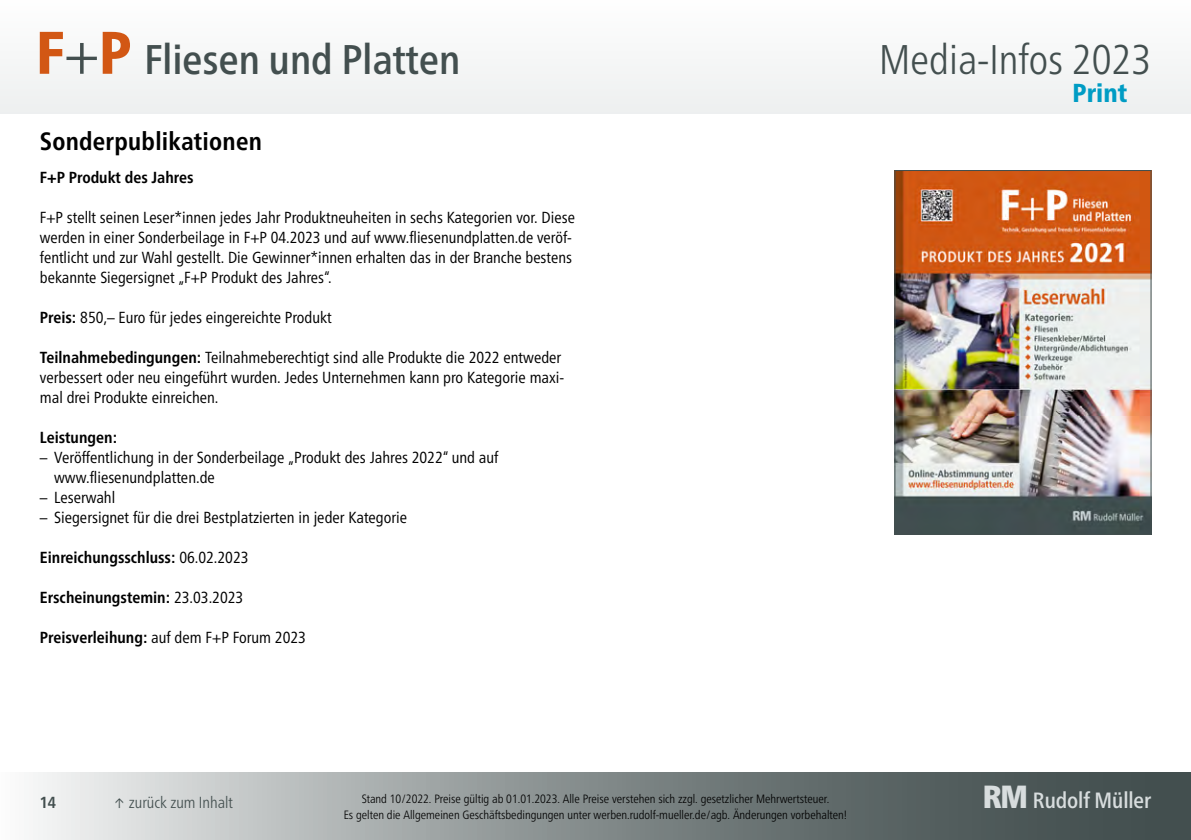
<style>
.page{position:relative;width:1191px;height:840px;background:#fff}
.page>*{position:absolute;margin:0;border:0;box-sizing:border-box;transform-origin:0 0}
.t1{font:500 condensed 41.4px "Frutiger Neue LT Pro";color:#434f4f}
.t2{font:300 condensed 41.4px "Frutiger Neue LT Pro";color:#434f4f}
.t3{font:800 condensed 26px "Frutiger Neue LT Pro";color:#009cc4}
.t4{font:700 condensed 25px "Frutiger Neue LT Pro";letter-spacing:.01em;color:#000}
.t5{font:500 condensed 22px "Frutiger Neue LT Pro";letter-spacing:-.005em;color:#d8ddde}
.t6{font:condensed 16px/20px "Frutiger Neue LT Pro";color:#000}
.t7{font:700 condensed 16px "Frutiger Neue LT Pro";color:#000}
.t8{font:300 condensed 16px "Frutiger Neue LT Pro";color:#434f4f}
.t9{font:700 condensed 16px "Frutiger Neue LT Pro";color:#434f4f}
.t10{font:300 condensed 12px/16px "Frutiger Neue LT Pro";color:#000;text-align:center}
.s1{font-weight:800;font-size:60px;color:#d25714}
.s2{font-weight:300;font-size:60px}
.s3{font-weight:700}
.s4{font-weight:400}
.s5{font-weight:900;font-size:32px}
</style>
<div class="page">
<div style="left:0;top:0;width:1191px;height:113px;background:#f6f7f7"></div>
<svg style="left:33px;top:772px;width:1158px;height:67px;background:#889090"></svg>
<img style="left:896px;top:172px;width:253px;height:360px">
<div style="left:894px;top:170px;width:257px;height:364px;border:1px solid #434f4f"></div>
<h1 class="t1" style="left:36px;top:35px;width:426px"><span class="s1">F</span><span class="s2">+</span><span class="s1">P</span> Fliesen und Platten</h1>
<h3 class="t4" style="left:40px;top:126px;width:223px">Sonderpublikationen</h3>
<p class="t7" style="left:40px;top:167px;width:155px">F+P Produkt des Jahres</p>
<p class="t6" style="left:40px;top:207px;width:536px">F+P stellt seinen Leser*innen jedes Jahr Produktneuheiten in sechs Kategorien vor. Diese werden in einer Sonderbeilage in F+P 04.2023 und auf www.fliesenundplatten.de veröf&shy;fentlicht und zur Wahl gestellt. Die Gewinner*innen erhalten das in der Branche bestens bekannte Siegersignet „F+P Produkt des Jahres“.</p>
<p class="t6" style="left:40px;top:307px;width:293px"><span class="s3">Preis:</span> 850,– Euro für jedes eingereichte Produkt</p>
<p class="t6" style="left:40px;top:347px;width:526px"><span class="s3">Teilnahmebedingungen:</span> Teilnahmeberechtigt sind alle Produkte die 2022 entweder verbessert oder neu eingeführt wurden. Jedes Unternehmen kann pro Kategorie maxi&shy;mal drei Produkte einreichen.</p>
<p class="t7" style="left:40px;top:427px;width:79px">Leistungen:</p>
<p class="t6" style="left:54px;top:447px;width:446px;text-indent:-14px">– Veröffentlichung in der Sonderbeilage „Produkt des Jahres 2022“ und auf www.fliesenundplatten.de</p>
<p class="t6" style="left:40px;top:487px;width:77px">– Leserwahl</p>
<p class="t6" style="left:40px;top:507px;width:369px">– Siegersignet für die drei Bestplatzierten in jeder Kategorie</p>
<p class="t7" style="left:40px;top:547px;width:210px">Einreichungsschluss: <span class="s4">06.02.2023</span></p>
<p class="t7" style="left:40px;top:587px;width:205px">Erscheinungstemin: <span class="s4">23.03.2023</span></p>
<p class="t6" style="left:40px;top:627px;width:267px"><span class="s3">Preisverleihung:</span> auf dem F+P Forum 2023</p>
<h1 class="t2" style="left:879px;top:35px;width:273px">Media-Infos 2023</h1>
<h2 class="t3" style="left:1072px;top:78px;width:56px">Print</h2>
<p class="t9" style="left:40px;top:792px;width:18px">14</p>
<h3 class="t5" style="left:982px;top:786px;width:170px"><span class="s5">RM</span> Rudolf Müller</h3>
<p class="t8" style="left:113px;top:792px;width:121px">↑ zurück zum Inhalt</p>
<p class="t10" style="left:344px;top:789px;width:505px">Stand 10/2022. Preise gültig ab 01.01.2023. Alle Preise verstehen sich zzgl. gesetzlicher Mehrwertsteuer.<br>Es gelten die Allgemeinen Geschäftsbedingungen unter werben.rudolf-mueller.de/agb. Änderungen vorbehalten!</p>
</div>
